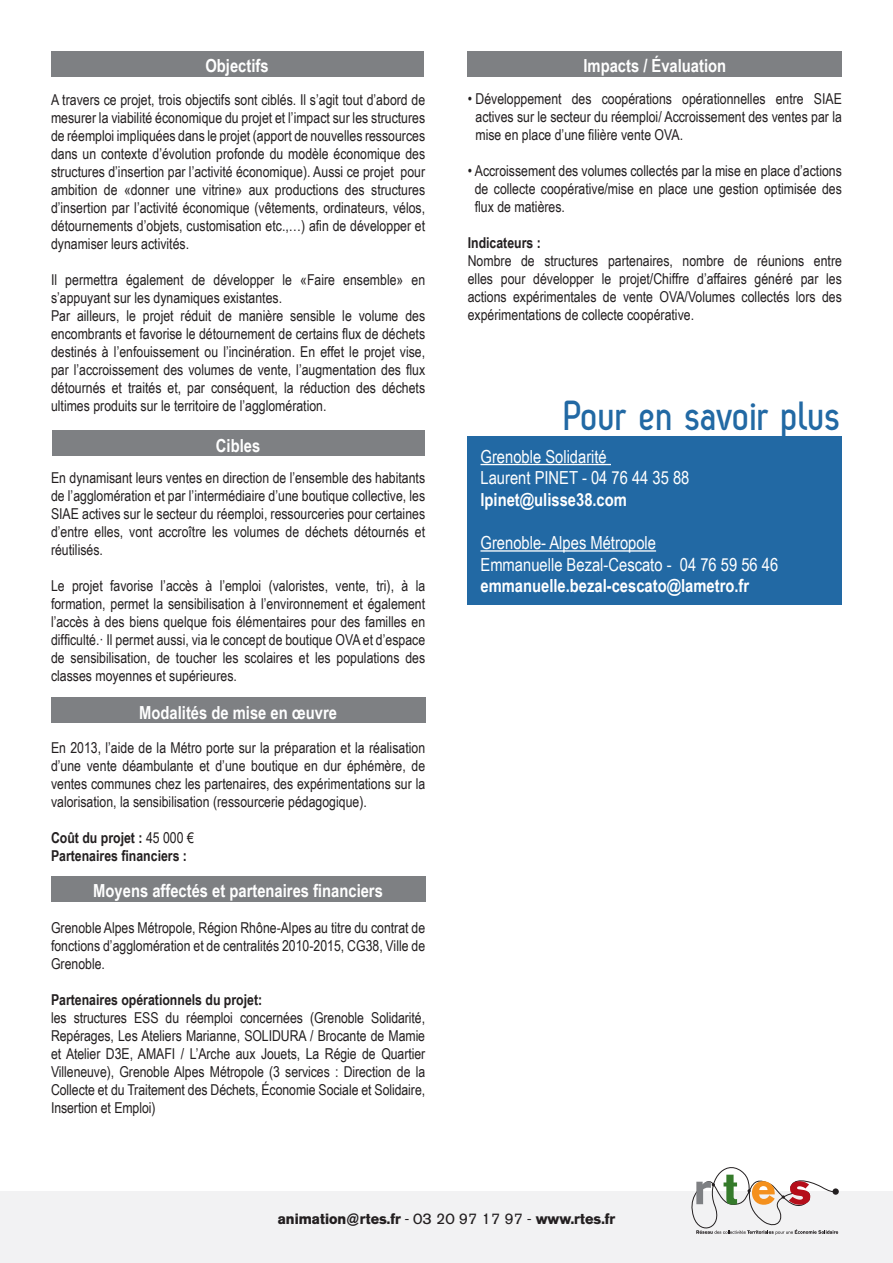
<style>
.page{position:relative;width:893px;height:1263px;background:#fff}
.page>*{position:absolute;margin:0;border:0;box-sizing:border-box;transform-origin:0 0}
.t1{font:700 42px "Zag";color:#2269a4}
.t2{font:700 18px "Arial Narrow";color:#fff}
.t3{font:18px/21.6px "Arial Narrow";color:#fff}
.t4{font:15px/18px "Arial Narrow";color:#231f20;text-align:justify}
.t5{font:700 15px/18px "Arial Narrow";color:#231f20}
.t6{font:700 15px "AG Old Face";color:#231f20}
.s1{font-weight:400}
</style>
<div class="page">
<div style="left:51px;top:697px;width:374px;height:26px;background:#7e8083"></div>
<div style="left:51px;top:876px;width:374px;height:25px;background:#7e8083"></div>
<div style="left:468px;top:51px;width:374px;height:25px;background:#7e8083"></div>
<div style="left:468px;top:437px;width:374px;height:168px;background:#2269a4"></div>
<hr style="left:480px;top:464px;width:131px;height:1px;background:#fff">
<hr style="left:480px;top:550px;width:176px;height:2px;background:#fff">
<div style="left:51px;top:51px;width:372px;height:25px;background:#7e8083"></div>
<div style="left:52px;top:431px;width:372px;height:25px;background:#7e8083"></div>
<div style="left:0;top:1191px;width:893px;height:72px;background:#f2f2f3"></div>
<svg style="left:692px;top:1167px;width:146px;height:68px"></svg>
<p class="t2" style="left:205px;top:52px;width:65px">Objectifs</p>
<p class="t4" style="left:51px;top:90px;width:376px">A travers ce projet, trois objectifs sont ciblés. Il s’agit tout d’abord de mesurer la viabilité économique du projet et l’impact sur les structures de réemploi impliquées dans le projet (apport de nouvelles ressources dans un contexte d’évolution profonde du modèle économique des structures d’insertion par l’activité économique). Aussi ce projet pour ambition de «donner une vitrine» aux productions des structures d’insertion par l’activité économique (vêtements, ordinateurs, vélos, détournements d’objets, customisation etc.,…) afin de développer et dynamiser leurs activités.</p>
<p class="t4" style="left:51px;top:270px;width:376px;text-align:left">Il permettra également de développer le «Faire ensemble» en s’appuyant sur les dynamiques existantes.<br>Par ailleurs, le projet réduit de manière sensible le volume des encombrants et favorise le détournement de certains flux de déchets destinés à l’enfouissement ou l’incinération. En effet le projet vise, par l’accroissement des volumes de vente, l’augmentation des flux détournés et traités et, par conséquent, la réduction des déchets ultimes produits sur le territoire de l’agglomération.</p>
<p class="t2" style="left:216px;top:432px;width:46px">Cibles</p>
<p class="t4" style="left:51px;top:468px;width:376px">En dynamisant leurs ventes en direction de l’ensemble des habitants de l’agglomération et par l’intermédiaire d’une boutique collective, les SIAE actives sur le secteur du réemploi, ressourceries pour certaines d’entre elles, vont accroître les volumes de déchets détournés et réutilisés.</p>
<p class="t4" style="left:51px;top:576px;width:376px">Le projet favorise l’accès à l’emploi (valoristes, vente, tri), à la formation, permet la sensibilisation à l’environnement et également l’accès à des biens quelque fois élémentaires pour des familles en difficulté.· Il permet aussi, via le concept de boutique OVA et d’espace de sensibilisation, de toucher les scolaires et les populations des classes moyennes et supérieures.</p>
<p class="t2" style="left:139px;top:699px;width:199px">Modalités de mise en œuvre</p>
<p class="t4" style="left:51px;top:738px;width:376px">En 2013, l’aide de la Métro porte sur la préparation et la réalisation d’une vente déambulante et d’une boutique en dur éphémère, de ventes communes chez les partenaires, des expérimentations sur la valorisation, la sensibilisation (ressourcerie pédagogique).</p>
<p class="t5" style="left:51px;top:828px;width:144px">Coût du projet : <span class="s1">45 000 €<br></span>Partenaires financiers :</p>
<p class="t2" style="left:93px;top:877px;width:291px">Moyens affectés et partenaires financiers</p>
<p class="t4" style="left:51px;top:918px;width:376px">Grenoble Alpes Métropole, Région Rhône-Alpes au titre du contrat de fonctions d’agglomération et de centralités 2010-2015, CG38, Ville de Grenoble.</p>
<p class="t5" style="left:51px;top:990px;width:213px">Partenaires opérationnels du projet:</p>
<p class="t4" style="left:51px;top:1008px;width:376px">les structures ESS du réemploi concernées (Grenoble Solidarité, Repérages, Les Ateliers Marianne, SOLIDURA / Brocante de Mamie et Atelier D3E, AMAFI / L’Arche aux Jouets, La Régie de Quartier Villeneuve), Grenoble Alpes Métropole (3 services : Direction de la Collecte et du Traitement des Déchets, Économie Sociale et Solidaire, Insertion et Emploi)</p>
<p class="t2" style="left:583px;top:52px;width:144px">Impacts / Évaluation</p>
<p class="t4" style="left:475px;top:89px;width:368px;text-indent:-8px">• Développement des coopérations opérationnelles entre SIAE actives sur le secteur du réemploi/ Accroissement des ventes par la mise en place d’une filière vente OVA.</p>
<p class="t4" style="left:475px;top:161px;width:369px;text-indent:-7px">• Accroissement des volumes collectés par la mise en place d’actions de collecte coopérative/mise en place une gestion optimisée des flux de matières.</p>
<p class="t5" style="left:468px;top:233px;width:75px">Indicateurs :</p>
<p class="t4" style="left:468px;top:251px;width:376px">Nombre de structures partenaires, nombre de réunions entre elles pour développer le projet/Chiffre d’affaires généré par les actions expérimentales de vente OVA/Volumes collectés lors des expérimentations de collecte coopérative.</p>
<h1 class="t1" style="left:565px;top:392px;width:279px">Pour en savoir plus</h1>
<p class="t3" style="left:480px;top:445px;width:210px">Grenoble Solidarité<br>Laurent PINET - 04 76 44 35 88</p>
<p class="t2" style="left:480px;top:486px;width:148px">lpinet@ulisse38.com</p>
<p class="t3" style="left:480px;top:531px;width:299px">Grenoble- Alpes Métropole<br>Emmanuelle Bezal-Cescato - 04 76 59 56 46</p>
<p class="t2" style="left:480px;top:572px;width:270px">emmanuelle.bezal-cescato@lametro.fr</p>
<p class="t6" style="left:278px;top:1209px;width:339px">animation@rtes.fr <span class="s1">- 03 20 97 17 97 -</span> www.rtes.fr</p>
</div>
